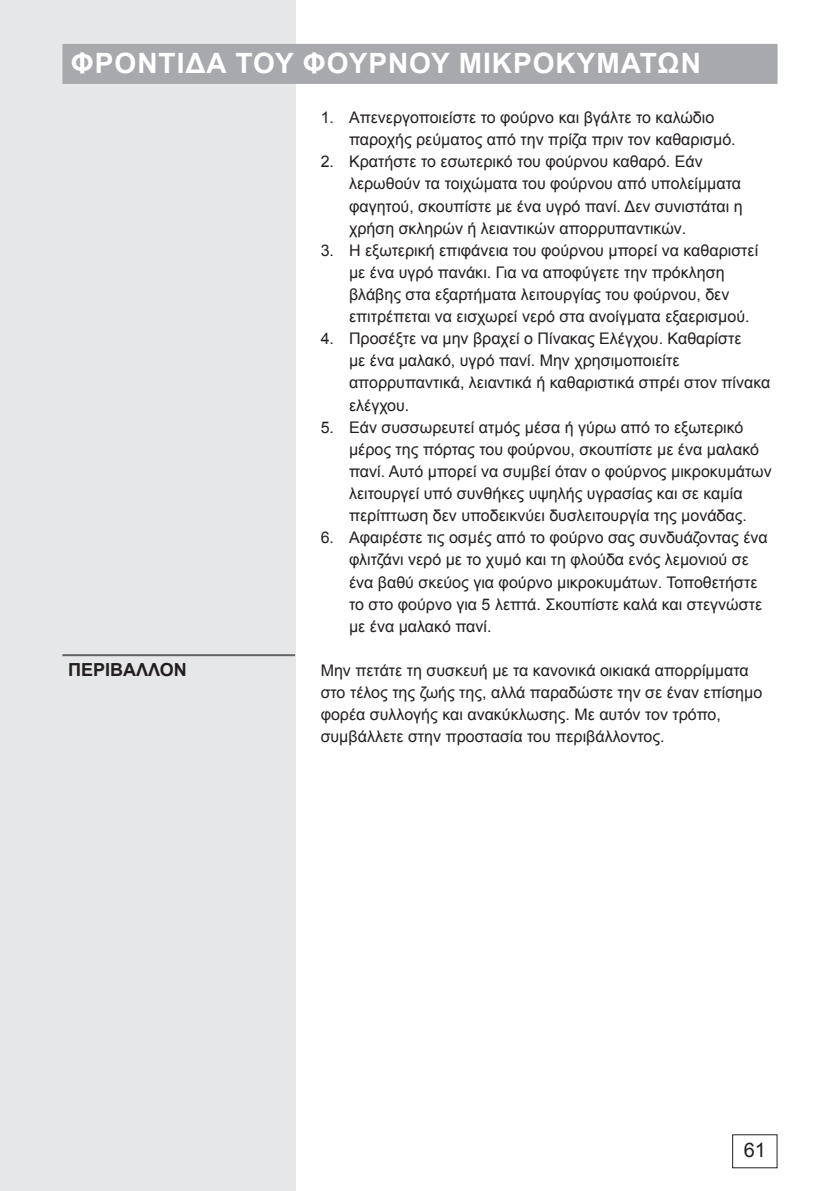
<style>
.page{position:relative;width:840px;height:1191px;background:#fff}
.page>*{position:absolute;margin:0;border:0;box-sizing:border-box;transform-origin:0 0}
.naslov_1{font:700 28px "Arial";letter-spacing:.035em;color:#fff}
.t1{font:20px "Arial";color:#231f20}
.naslov_2a{font:700 18px "Arial";color:#231f20}
.seznam_stevilke{font:16px/22.2px "Arial";color:#231f20}
.besedilo{font:16px/22.2px "Arial";color:#231f20}
</style>
<div class="page">
<div style="left:0;top:0;width:295px;height:1191px;background:#e6e7e9"></div>
<hr style="left:62px;top:654px;width:233px;height:2px;background:#636366">
<div style="left:62px;top:44px;width:715px;height:40px;background:#a8a9ad"></div>
<p class="naslov_1" style="left:71px;top:43px;width:631px">ΦΡΟΝΤΙΔΑ ΤΟΥ ΦΟΥΡΝΟΥ ΜΙΚΡΟΚΥΜΑΤΩΝ</p>
<p class="naslov_2a" style="left:68px;top:657px;width:120px">ΠΕΡΙΒΑΛΛΟΝ</p>
<p class="seznam_stevilke" style="left:349px;top:106px;width:388px;text-indent:-28px">1. Απενεργοποιείστε το φούρνο και βγάλτε το καλώδιο παροχής ρεύματος από την πρίζα πριν τον καθαρισμό.</p>
<p class="seznam_stevilke" style="left:349px;top:150px;width:395px;text-indent:-28px">2. Κρατήστε το εσωτερικό του φούρνου καθαρό. Εάν λερωθούν τα τοιχώματα του φούρνου από υπολείμματα φαγητού, σκουπίστε με ένα υγρό πανί. Δεν συνιστάται η χρήση σκληρών ή λειαντικών απορρυπαντικών.</p>
<p class="seznam_stevilke" style="left:349px;top:239px;width:410px;text-indent:-28px">3. Η εξωτερική επιφάνεια του φούρνου μπορεί να καθαριστεί με ένα υγρό πανάκι. Για να αποφύγετε την πρόκληση βλάβης στα εξαρτήματα λειτουργίας του φούρνου, δεν επιτρέπεται να εισχωρεί νερό στα ανοίγματα εξαερισμού.</p>
<p class="seznam_stevilke" style="left:349px;top:327px;width:422px;text-indent:-28px">4. Προσέξτε να μην βραχεί ο Πίνακας Ελέγχου. Καθαρίστε<br>με ένα μαλακό, υγρό πανί. Μην χρησιμοποιείτε απορρυπαντικά, λειαντικά ή καθαριστικά σπρέι στον πίνακα ελέγχου.</p>
<p class="seznam_stevilke" style="left:349px;top:416px;width:424px;text-indent:-28px">5. Εάν συσσωρευτεί ατμός μέσα ή γύρω από το εξωτερικό μέρος της πόρτας του φούρνου, σκουπίστε με ένα μαλακό πανί. Αυτό μπορεί να συμβεί όταν ο φούρνος μικροκυμάτων λειτουργεί υπό συνθήκες υψηλής υγρασίας και σε καμία περίπτωση δεν υποδεικνύει δυσλειτουργία της μονάδας.</p>
<p class="seznam_stevilke" style="left:349px;top:526px;width:420px;text-indent:-28px">6. Αφαιρέστε τις οσμές από το φούρνο σας συνδυάζοντας ένα φλιτζάνι νερό με το χυμό και τη φλούδα ενός λεμονιού σε ένα βαθύ σκεύος για φούρνο μικροκυμάτων. Τοποθετήστε το στο φούρνο για 5 λεπτά. Σκουπίστε καλά και στεγνώστε με ένα μαλακό πανί.</p>
<p class="besedilo" style="left:320px;top:659px;width:443px">Μην πετάτε τη συσκευή με τα κανονικά οικιακά απορρίμματα στο τέλος της ζωής της, αλλά παραδώστε την σε έναν επίσημο φορέα συλλογής και ανακύκλωσης. Με αυτόν τον τρόπο, συμβάλλετε στην προστασία του περιβάλλοντος.</p>
<p class="t1" style="left:743px;top:1136px;width:24px">61</p>
</div>
